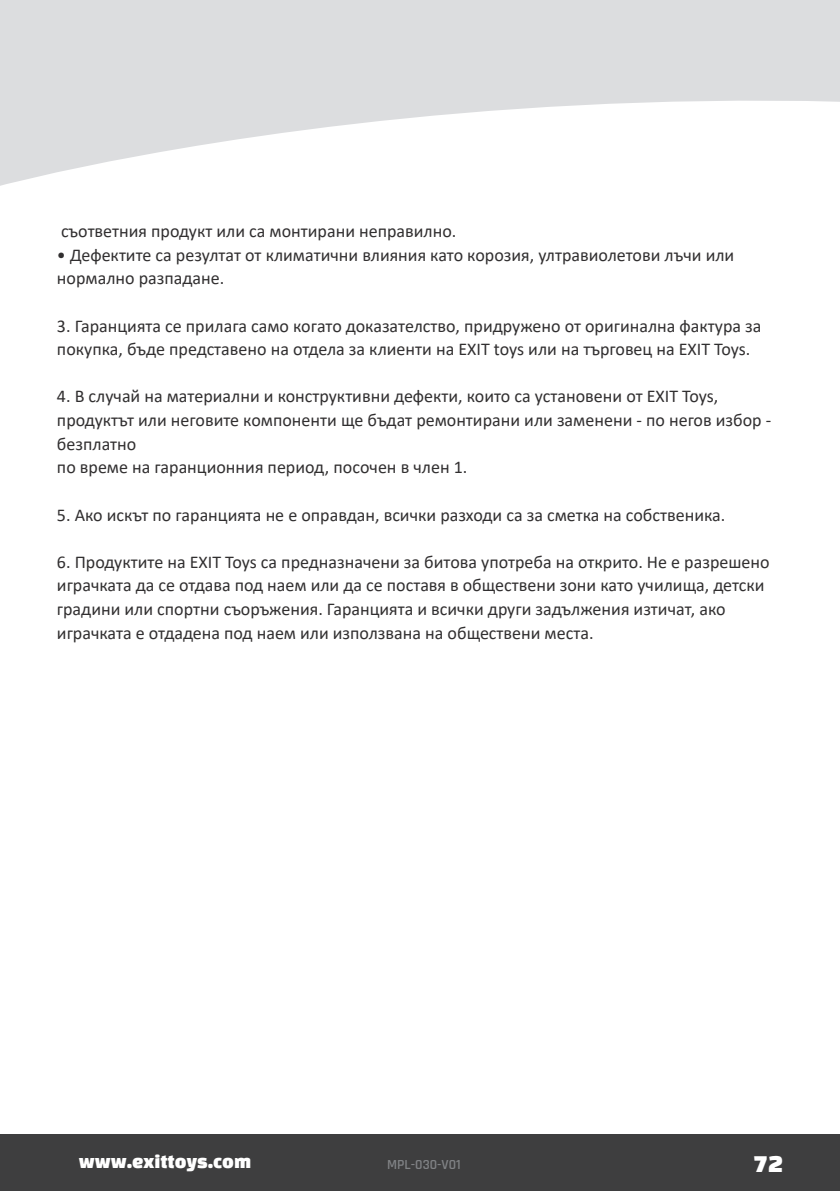
<style>
.page{position:relative;width:840px;height:1191px;background:#fff}
.page>*{position:absolute;margin:0;border:0;box-sizing:border-box;transform-origin:0 0}
.t1{font:25.2px "Changa One";color:#fff}
.t2{font:20px "Changa One";color:#fff}
.Page-content{font:18px/23.6px "Calibri";color:#312f30}
.t3{font:600 14px "Rajdhani";color:#808285}
</style>
<div class="page">
<svg style="left:0;top:0;width:839px;height:186px;fill:#dcdddf"></svg>
<div style="left:0;top:1134px;width:839px;height:57px;background:#3e3e3f"></div>
<p class="Page-content" style="left:61px;top:219px;width:397px">съответния продукт или са монтирани неправилно.</p>
<p class="Page-content" style="left:57px;top:242px;width:678px">• Дефектите са резултат от климатични влияния като корозия, ултравиолетови лъчи или нормално разпадане.</p>
<p class="Page-content" style="left:57px;top:313px;width:705px">3. Гаранцията се прилага само когато доказателство, придружено от оригинална фактура за покупка, бъде представено на отдела за клиенти на EXIT toys или на търговец на EXIT Toys.</p>
<p class="Page-content" style="left:57px;top:384px;width:662px">4. В случай на материални и конструктивни дефекти, които са установени от EXIT Toys,</p>
<p class="Page-content" style="left:57px;top:408px;width:715px">продуктът или неговите компоненти ще бъдат ремонтирани или заменени - по негов избор - безплатно</p>
<p class="Page-content" style="left:57px;top:455px;width:411px">по време на гаранционния период, посочен в член 1.</p>
<p class="Page-content" style="left:57px;top:502px;width:669px">5. Ако искът по гаранцията не е оправдан, всички разходи са за сметка на собственика.</p>
<p class="Page-content" style="left:57px;top:549px;width:713px">6. Продуктите на EXIT Toys са предназначени за битова употреба на открито. Не е разрешено играчката да се отдава под наем или да се поставя в обществени зони като училища, детски градини или спортни съоръжения. Гаранцията и всички други задължения изтичат, ако играчката е отдадена под наем или използвана на обществени места.</p>
<p class="t2" style="left:79px;top:1149px;width:174px">www.exittoys.com</p>
<h1 class="t1" style="left:752px;top:1149px;width:32px">72</h1>
<p class="t3" style="left:387px;top:1156px;width:75px">MPL-030-V01</p>
</div>
